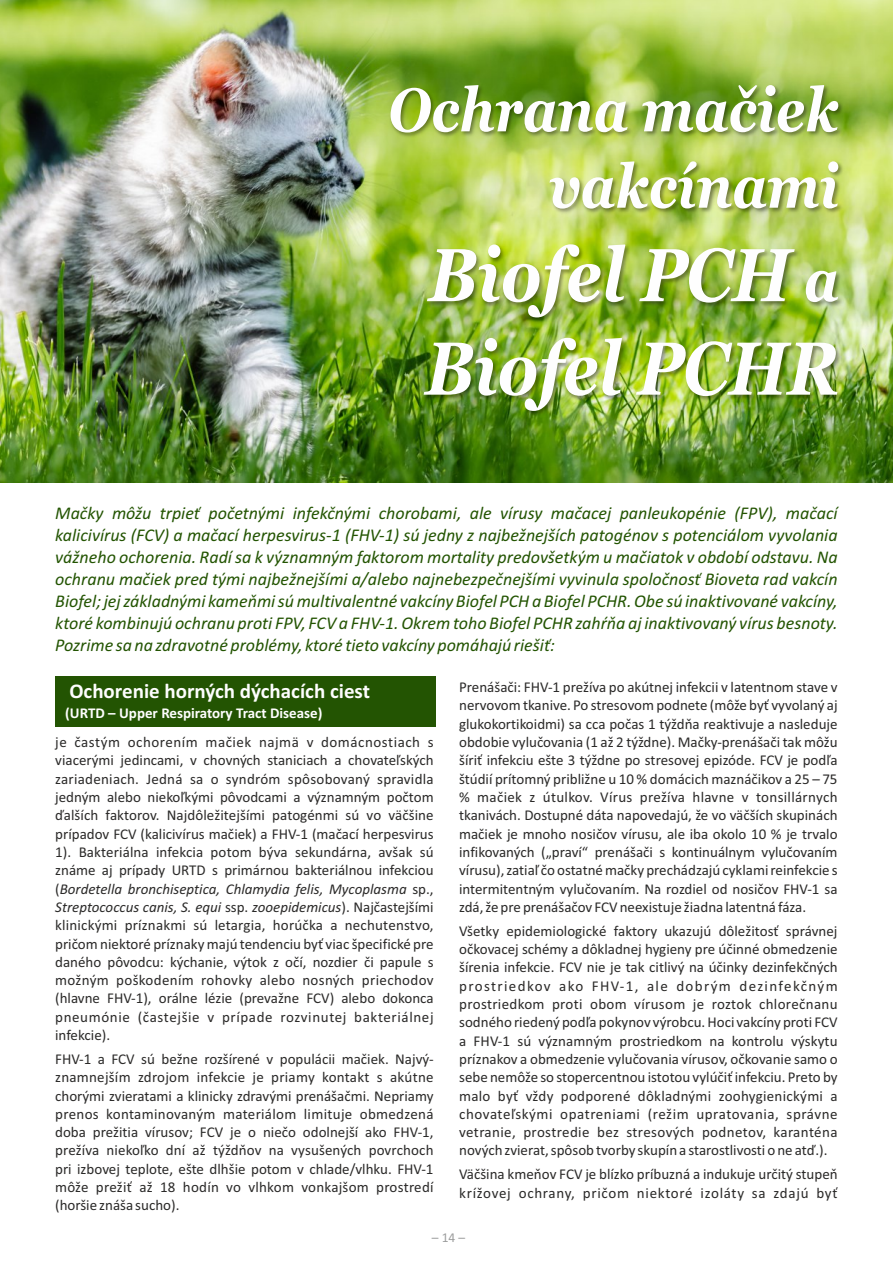
<style>
.page{position:relative;width:893px;height:1263px;background:#fff}
.page>*{position:absolute;margin:0;border:0;box-sizing:border-box;transform-origin:0 0}
.t1{font:italic 700 75px/93.4px "Georgia";color:#fefefe;scale:.86 1}
.t2{font:italic 700 61.2px/76.3px "Georgia";color:#fefefe;text-align:right;scale:.86 1}
.t3{font:700 21px "Calibri";color:#fefefe}
.t4{font:italic 18px/21.9px "Calibri";color:#235402;text-align:justify}
.t5{font:15px/18.3px "Calibri";color:#2b2a29;text-align:justify}
.t6{font:700 15px "Calibri";color:#fefefe}
.t7{font:13.5px "Calibri";color:#9d9e9e}
.s1{font-size:61.2px}
.s2{font-style:italic}
</style>
<div class="page">
<div style="left:55px;top:676px;width:381px;height:50px;background:#235402"></div>
<img style="left:0;top:0;width:893px;height:483px">
<img style="left:387px;top:81px;width:461px;height:339px">
<h2 class="t2" style="left:388px;top:77px;width:525px">Ochrana mačiek vakcínami</h2>
<h1 class="t1" style="left:425px;top:234px;width:482px">Biofel PCH <span class="s1">a<br></span>Biofel PCHR</h1>
<p class="t4" style="left:55px;top:504px;width:784px">Mačky môžu trpieť početnými infekčnými chorobami, ale vírusy mačacej panleukopénie (FPV), mačací kalicivírus (FCV) a mačací herpesvirus-1 (FHV-1) sú jedny z najbežnejších patogénov s potenciálom vyvolania vážneho ochorenia. Radí sa k významným faktorom mortality predovšetkým u mačiatok v období odstavu. Na ochranu mačiek pred tými najbežnejšími a/alebo najnebezpečnejšími vyvinula spoločnosť Bioveta rad vakcín Biofel; jej základnými kameňmi sú multivalentné vakcíny Biofel PCH a Biofel PCHR. Obe sú inaktivované vakcíny, ktoré kombinujú ochranu proti FPV, FCV a FHV-1. Okrem toho Biofel PCHR zahŕňa aj inaktivovaný vírus besnoty.<br>Pozrime sa na zdravotné problémy, ktoré tieto vakcíny pomáhajú riešiť:</p>
<h3 class="t3" style="left:69px;top:682px;width:302px">Ochorenie horných dýchacích ciest</h3>
<p class="t6" style="left:65px;top:706px;width:259px">(URTD – Upper Respiratory Tract Disease)</p>
<p class="t5" style="left:55px;top:734px;width:380px">je častým ochorením mačiek najmä v domácnostiach s viacerými jedincami, v chovných staniciach a chovateľských zariadeniach. Jedná sa o syndróm spôsobovaný spravidla jedným alebo niekoľkými pôvodcami a významným počtom ďalších faktorov. Najdôležitejšími patogénmi sú vo väčšine prípadov FCV (kalicivírus mačiek) a FHV-1 (mačací herpesvirus 1). Bakteriálna infekcia potom býva sekundárna, avšak sú známe aj prípady URTD s primárnou bakteriálnou infekciou (<span class="s2">Bordetella bronchiseptica, Chlamydia felis, Mycoplasma</span> sp., <span class="s2">Streptococcus canis, S. equi</span> ssp. <span class="s2">zooepidemicus</span>). Najčastejšími klinickými príznakmi sú letargia, horúčka a nechutenstvo, pričom niektoré príznaky majú tendenciu byť viac špecifické pre daného pôvodcu: kýchanie, výtok z očí, nozdier či papule s možným poškodením rohovky alebo nosných priechodov (hlavne FHV-1), orálne lézie (prevažne FCV) alebo dokonca pneumónie (častejšie v prípade rozvinutej bakteriálnej infekcie).</p>
<p class="t5" style="left:55px;top:1051px;width:380px">FHV-1 a FCV sú bežne rozšírené v populácii mačiek. Najvý&shy;znamnejším zdrojom infekcie je priamy kontakt s akútne chorými zvieratami a klinicky zdravými prenášačmi. Nepriamy prenos kontaminovaným materiálom limituje obmedzená doba prežitia vírusov; FCV je o niečo odolnejší ako FHV-1, prežíva niekoľko dní až týždňov na vysušených povrchoch pri izbovej teplote, ešte dlhšie potom v chlade/vlhku. FHV-1 môže prežiť až 18 hodín vo vlhkom vonkajšom prostredí (horšie znáša sucho).</p>
<p class="t5" style="left:459px;top:679px;width:380px">Prenášači: FHV-1 prežíva po akútnej infekcii v latentnom stave v nervovom tkanive. Po stresovom podnete (môže byť vyvolaný aj glukokortikoidmi) sa cca počas 1 týždňa reaktivuje a nasleduje obdobie vylučovania (1 až 2 týždne). Mačky-prenášači tak môžu šíriť infekciu ešte 3 týždne po stresovej epizóde. FCV je podľa štúdií prítomný približne u 10 % domácich maznáčikov a 25 – 75 % mačiek z útulkov. Vírus prežíva hlavne v tonsillárnych tkanivách. Dostupné dáta napovedajú, že vo väčších skupinách mačiek je mnoho nosičov vírusu, ale iba okolo 10 % je trvalo infikovaných („praví“ prenášači s kontinuálnym vylučovaním vírusu), zatiaľ čo ostatné mačky prechádzajú cyklami reinfekcie s intermitentným vylučovaním. Na rozdiel od nosičov FHV-1 sa zdá, že pre prenášačov FCV neexistuje žiadna latentná fáza.</p>
<p class="t5" style="left:459px;top:923px;width:380px">Všetky epidemiologické faktory ukazujú dôležitosť správnej očkovacej schémy a dôkladnej hygieny pre účinné obmedzenie šírenia infekcie. FCV nie je tak citlivý na účinky dezinfekčných prostriedkov ako FHV-1, ale dobrým dezinfekčným prostriedkom proti obom vírusom je roztok chlorečnanu sodného riedený podľa pokynov výrobcu. Hoci vakcíny proti FCV a FHV-1 sú významným prostriedkom na kontrolu výskytu príznakov a obmedzenie vylučovania vírusov, očkovanie samo o sebe nemôže so stopercentnou istotou vylúčiť infekciu. Preto by malo byť vždy podporené dôkladnými zoohygienickými a chovateľskými opatreniami (režim upratovania, správne vetranie, prostredie bez stresových podnetov, karanténa nových zvierat, spôsob tvorby skupín a starostlivosti o ne atď.).</p>
<p class="t5" style="left:459px;top:1166px;width:380px">Väčšina kmeňov FCV je blízko príbuzná a indukuje určitý stupeň krížovej ochrany, pričom niektoré izoláty sa zdajú byť</p>
<p class="t7" style="left:432px;top:1231px;width:35px">– 14 –</p>
</div>
